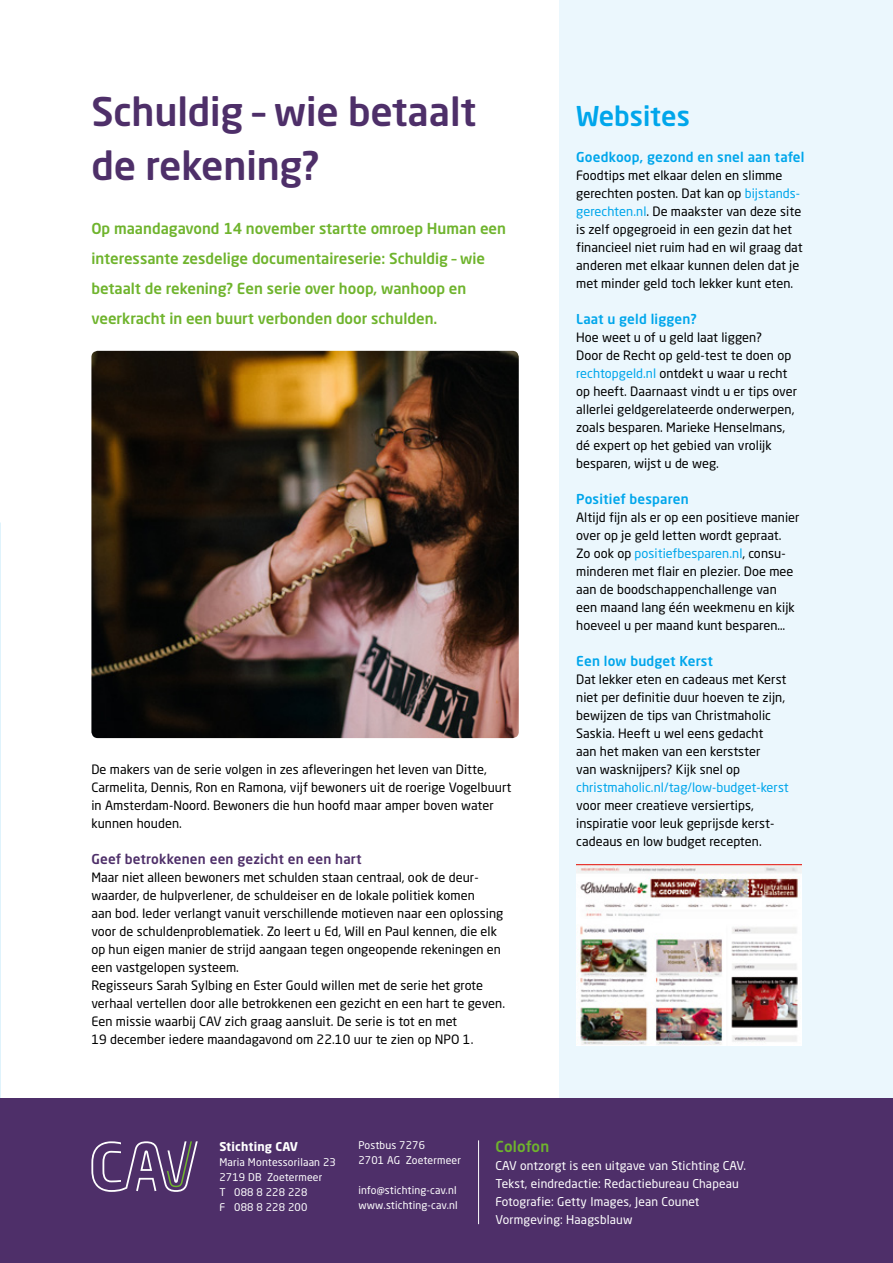
<style>
.page{position:relative;width:893px;height:1263px;background:#fff}
.page>*{position:absolute;margin:0;border:0;box-sizing:border-box;transform-origin:0 0}
.t1{font:500 39px/54px "Neo Sans Std";letter-spacing:-.005em;color:#4e2f69}
.t2{font:500 27px "Neo Sans Std";color:#00a6eb}
.t3{font:500 15px/30px "Neo Sans Std";color:#6fb42d}
.t4{font:500 13.5px "Neo Sans Std";letter-spacing:.015em;color:#00a6eb}
.t5{font:500 13.5px "Neo Sans Std";letter-spacing:.015em;color:#4e2f69}
.t6{font:12.75px/18px "Neo Sans Std";letter-spacing:.005em;color:#000}
.t7{font:12.75px "Neo Sans Std";letter-spacing:.005em;color:#00a6eb}
.t8{font:12px/18px "Neo Sans Std";letter-spacing:.015em;color:#fff}
.t9{font:700 12px "Neo Sans Std";letter-spacing:.015em;color:#fff}
.t10{font:10.5px/15px "Neo Sans Std";letter-spacing:.015em;color:#fff}
.s1{color:#00a6eb}
</style>
<div class="page">
<div style="left:559px;top:0;width:334px;height:1098px;background:#ebf7fd"></div>
<div style="left:0;top:1098px;width:893px;height:165px;background:#4e2f69"></div>
<svg style="left:91px;top:1141px;width:107px;height:51px"></svg>
<hr style="left:478px;top:1140px;width:1px;height:84px;background:#fff">
<img style="left:576px;top:864px;width:225px;height:182px">
<img style="left:91px;top:351px;width:428px;height:387px">
<h1 class="t1" style="left:91px;top:84px;width:386px">Schuldig – wie betaalt de rekening?</h1>
<p class="t3" style="left:91px;top:213px;width:416px">Op maandagavond 14 november startte omroep Human een interessante zesdelige documentaireserie: Schuldig – wie betaalt de rekening? Een serie over hoop, wanhoop en veerkracht in een buurt verbonden door schulden.</p>
<p class="t6" style="left:91px;top:760px;width:421px">De makers van de serie volgen in zes afleveringen het leven van Ditte, Carmelita, Dennis, Ron en Ramona, vijf bewoners uit de roerige Vogelbuurt in Amsterdam-Noord. Bewoners die hun hoofd maar amper boven water kunnen houden.</p>
<p class="t5" style="left:91px;top:851px;width:272px">Geef betrokkenen een gezicht en een hart</p>
<p class="t6" style="left:91px;top:868px;width:415px">Maar niet alleen bewoners met schulden staan centraal, ook de deur&shy;waarder, de hulpverlener, de schuldeiser en de lokale politiek komen<br>aan bod. Ieder verlangt vanuit verschillende motieven naar een oplossing voor de schuldenproblematiek. Zo leert u Ed, Will en Paul kennen, die elk op hun eigen manier de strijd aangaan tegen ongeopende rekeningen en een vastgelopen systeem.<br>Regisseurs Sarah Sylbing en Ester Gould willen met de serie het grote verhaal vertellen door alle betrokkenen een gezicht en een hart te geven.<br>Een missie waarbij CAV zich graag aansluit. De serie is tot en met<br>19 december iedere maandagavond om 22.10 uur te zien op NPO 1.</p>
<h2 class="t2" style="left:576px;top:99px;width:115px">Websites</h2>
<p class="t4" style="left:576px;top:149px;width:230px">Goedkoop, gezond en snel aan tafel</p>
<p class="t6" style="left:576px;top:166px;width:228px">Foodtips met elkaar delen en slimme gerechten posten. Dat kan op <span class="s1">bijstands&shy;gerechten.nl</span>. De maakster van deze site is zelf opgegroeid in een gezin dat het financieel niet ruim had en wil graag dat anderen met elkaar kunnen delen dat je met minder geld toch lekker kunt eten.</p>
<p class="t4" style="left:576px;top:311px;width:122px">Laat u geld liggen?</p>
<p class="t6" style="left:576px;top:328px;width:222px">Hoe weet u of u geld laat liggen?<br>Door de Recht op geld-test te doen op <span class="s1">rechtopgeld.nl</span> ontdekt u waar u recht op heeft. Daarnaast vindt u er tips over allerlei geldgerelateerde onderwerpen, zoals besparen. Marieke Henselmans, dé expert op het gebied van vrolijk besparen, wijst u de weg.</p>
<p class="t4" style="left:576px;top:491px;width:114px">Positief besparen</p>
<p class="t6" style="left:576px;top:508px;width:225px">Altijd fijn als er op een positieve manier over op je geld letten wordt gepraat.<br>Zo ook op <span class="s1">positiefbesparen.nl</span>, consu&shy;minderen met flair en plezier. Doe mee aan de boodschappenchallenge van een maand lang één weekmenu en kijk hoeveel u per maand kunt besparen…</p>
<p class="t4" style="left:576px;top:653px;width:138px">Een low budget Kerst</p>
<p class="t6" style="left:576px;top:670px;width:212px">Dat lekker eten en cadeaus met Kerst niet per definitie duur hoeven te zijn, bewijzen de tips van Christmaholic Saskia. Heeft u wel eens gedacht aan het maken van een kerstster<br>van wasknijpers? Kijk snel op</p>
<p class="t7" style="left:576px;top:780px;width:214px">christmaholic.nl/tag/low-budget-kerst</p>
<p class="t6" style="left:576px;top:796px;width:198px">voor meer creatieve versiertips, inspiratie voor leuk geprijsde kerst&shy;cadeaus en low budget recepten.</p>
<p class="t9" style="left:219px;top:1138px;width:80px">Stichting CAV</p>
<p class="t10" style="left:219px;top:1154px;width:118px">Maria Montessorilaan 23<br>2719 DB Zoetermeer<br>T 088 8 228 228<br>F 088 8 228 200</p>
<p class="t10" style="left:358px;top:1138px;width:104px">Postbus 7276<br>2701 AG Zoetermeer</p>
<p class="t10" style="left:358px;top:1183px;width:101px">info@stichting-cav.nl www.stichting-cav.nl</p>
<p class="t3" style="left:495px;top:1131px;width:55px">Colofon</p>
<p class="t8" style="left:495px;top:1156px;width:252px">CAV ontzorgt is een uitgave van Stichting CAV.<br>Tekst, eindredactie: Redactiebureau Chapeau Fotografie: Getty Images, Jean Counet Vormgeving: Haagsblauw</p>
</div>
